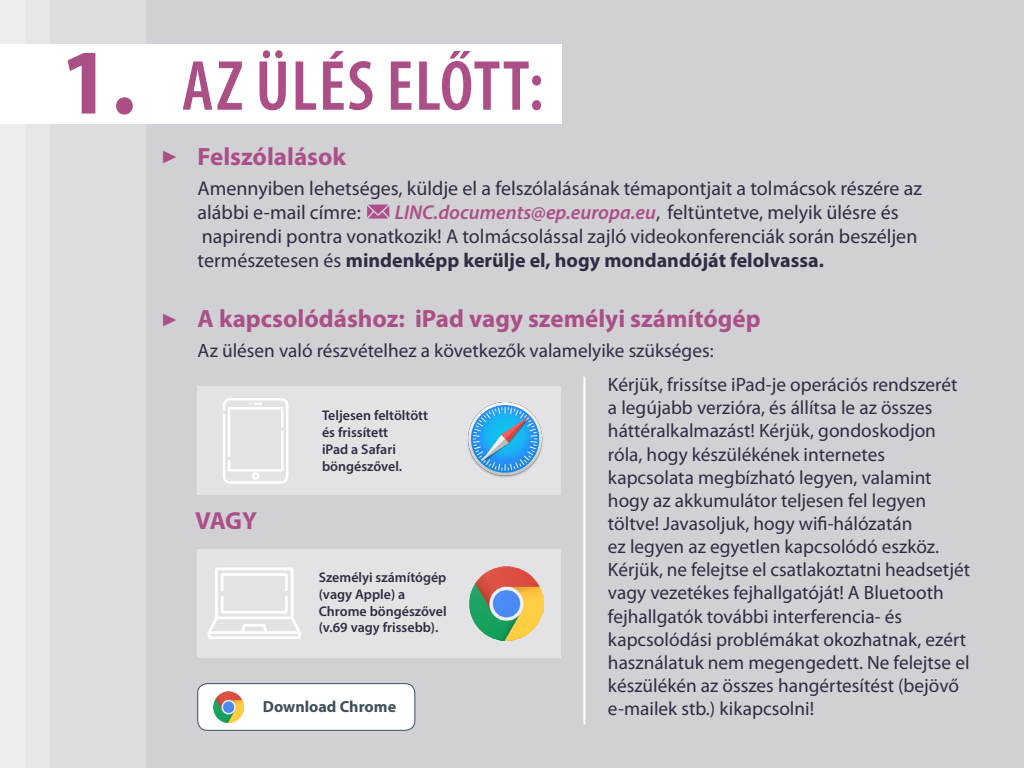
<style>
.page{position:relative;width:1024px;height:768px;background:#d1d1d5}
.page>*{position:absolute;margin:0;border:0;box-sizing:border-box;transform-origin:0 0}
.t1{font:600 condensed 71.5px "Myriad Pro";letter-spacing:.02em;color:#ab4f86}
.t2{font:27px "Minion Pro";color:#ab4f87}
.t3{font:700 25px "Myriad Pro";color:#ab4f87}
.t4{font:700 24.8px "Myriad Pro";color:#ab4f87}
.t5{font:20px/24px "Myriad Pro";color:#302d41}
.t6{font:19.3px/23.2px "Myriad Pro";color:#302d41}
.t7{font:700 16px "Myriad Pro";color:#3e4f5a}
.t8{font:600 14px/16.8px "Myriad Pro";color:#302d41}
.s1{font-weight:700;font-stretch:normal;font-size:93.3px;color:#ab4f87}
.s2{font-weight:600;font-style:italic;color:#ab4f87}
.s3{font-weight:700}
</style>
<div class="page">
<div style="left:0;top:0;width:146px;height:768px;background:#dedee1"></div>
<div style="left:0;top:0;width:50px;height:768px;background:#e7e7e9"></div>
<div style="left:0;top:0;width:25px;height:768px;background:#eeeeef"></div>
<svg style="left:367px;top:205px;width:22px;height:14px"></svg>
<div style="left:198px;top:684px;width:217px;height:46px;background:#fff;border-radius:10px"></div>
<div style="left:198px;top:684px;width:217px;height:46px;border:1px solid #3e4f5a;border-radius:10px"></div>
<img style="left:213px;top:692px;width:31px;height:30px">
<hr style="left:583px;top:377px;width:2px;height:348px;background:#fff">
<div style="left:0;top:44px;width:561px;height:80px;background:#fff"></div>
<div style="left:198px;top:387px;width:363px;height:108px;background:#e3e3e5"></div>
<div style="left:198px;top:549px;width:363px;height:108px;background:#e3e3e5"></div>
<svg style="left:223px;top:398px;width:65px;height:86px"></svg>
<img style="left:468px;top:402px;width:75px;height:76px">
<svg style="left:208px;top:568px;width:93px;height:71px"></svg>
<img style="left:469px;top:566px;width:74px;height:74px">
<h1 class="t1" style="left:60px;top:47px;width:486px"><span class="s1">1.</span> AZ ÜLÉS ELŐTT:</h1>
<h2 class="t2" style="left:161px;top:138px;width:18px">▶</h2>
<h2 class="t2" style="left:161px;top:300px;width:18px">▶</h2>
<p class="t3" style="left:198px;top:140px;width:150px">Felszólalások</p>
<p class="t5" style="left:198px;top:176px;width:726px">Amennyiben lehetséges, küldje el a felszólalásának témapontjait a tolmácsok részére az alábbi e-mail címre:</p>
<p class="t5" style="left:198px;top:200px;width:721px;text-indent:197px"><span class="s2">LINC.documents@ep.europa.eu</span>, feltüntetve, melyik ülésre és napirendi pontra vonatkozik! A tolmácsolással zajló videokonferenciák során beszéljen természetesen és <span class="s3">mindenképp kerülje el, hogy mondandóját felolvassa.</span></p>
<p class="t3" style="left:198px;top:302px;width:565px">A kapcsolódáshoz: iPad vagy személyi számítógép</p>
<p class="t6" style="left:198px;top:339px;width:518px">Az ülésen való részvételhez a következők valamelyike szükséges:</p>
<p class="t4" style="left:195px;top:505px;width:63px">VAGY</p>
<p class="t8" style="left:322px;top:407px;width:108px">Teljesen feltöltött és frissített<br>iPad a Safari böngészővel.</p>
<p class="t8" style="left:319px;top:569px;width:129px">Személyi számítógép (vagy Apple) a<br>Chrome böngészővel (v.69 vagy frissebb).</p>
<p class="t6" style="left:608px;top:373px;width:364px">Kérjük, frissítse iPad-je operációs rendszerét a legújabb verzióra, és állítsa le az összes háttéralkalmazást! Kérjük, gondoskodjon róla, hogy készülékének internetes kapcsolata megbízható legyen, valamint hogy az akkumulátor teljesen fel legyen töltve! Javasoljuk, hogy wifi-hálózatán<br>ez legyen az egyetlen kapcsolódó eszköz.<br>Kérjük, ne felejtse el csatlakoztatni headsetjét vagy vezetékes fejhallgatóját! A Bluetooth fejhallgatók további interferencia- és kapcsolódási problémákat okozhatnak, ezért használatuk nem megengedett. Ne felejtse el készülékén az összes hangértesítést (bejövő</p>
<p class="t7" style="left:263px;top:696px;width:135px">Download Chrome</p>
<p class="t6" style="left:608px;top:697px;width:208px">e-mailek stb.) kikapcsolni!</p>
</div>
